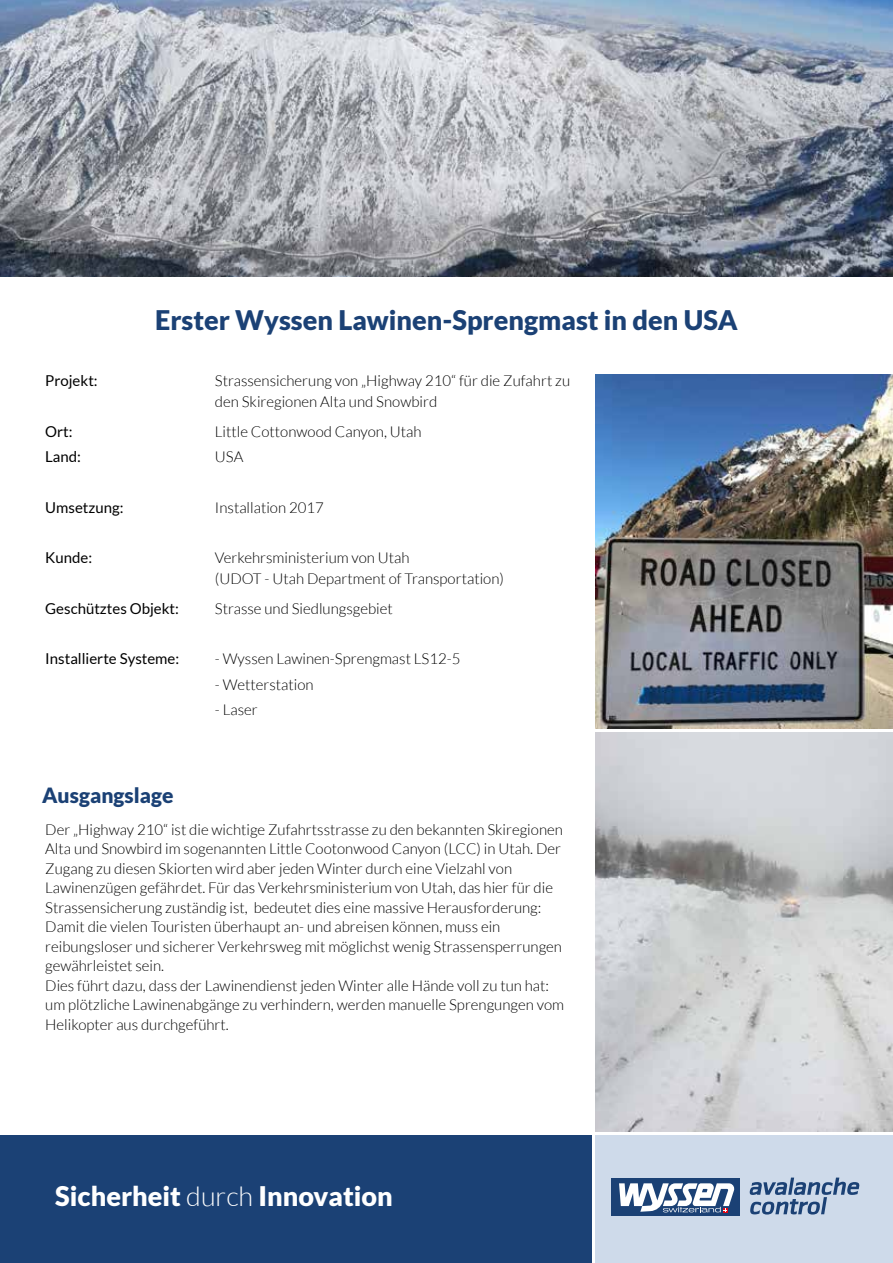
<style>
.page{position:relative;width:893px;height:1263px;background:#fff}
.page>*{position:absolute;margin:0;border:0;box-sizing:border-box;transform-origin:0 0}
.t1{font:900 27px "Lato";color:#1b4175}
.t2{font:900 27px "Lato";color:#fff}
.t3{font:900 21px "Lato";color:#1b4175}
.t4{font:300 15px/19.5px "Lato";color:#000}
.t5{font:15px/25.2px "Lato";color:#000}
.s1{font-weight:300}
</style>
<div class="page">
<div style="left:0;top:1135px;width:591px;height:128px;background:#1b4175"></div>
<div style="left:595px;top:1135px;width:298px;height:128px;background:#cedaea"></div>
<div style="left:612px;top:1178px;width:128px;height:37px;background:#1b4175"></div>
<svg style="left:750px;top:1177px;width:109px;height:37px"></svg>
<svg style="left:619px;top:1183px;width:116px;height:29px"></svg>
<img style="left:595px;top:374px;width:298px;height:354px">
<img style="left:0;top:0;width:893px;height:276px">
<img style="left:595px;top:733px;width:298px;height:398px">
<h1 class="t1" style="left:155px;top:304px;width:584px">Erster Wyssen Lawinen-Sprengmast in den USA</h1>
<p class="t5" style="left:45px;top:368px;width:54px">Projekt:</p>
<p class="t5" style="left:45px;top:419px;width:37px">Ort:<br>Land:</p>
<p class="t5" style="left:45px;top:495px;width:80px">Umsetzung:</p>
<p class="t5" style="left:45px;top:545px;width:48px">Kunde:</p>
<p class="t5" style="left:45px;top:596px;width:135px">Geschütztes Objekt:</p>
<p class="t5" style="left:45px;top:646px;width:135px">Installierte Systeme:</p>
<p class="t4" style="left:215px;top:371px;width:357px;line-height:21px">Strassensicherung von „Highway 210“ für die Zufahrt zu den Skiregionen Alta und Snowbird</p>
<p class="t4" style="left:215px;top:419px;width:208px;line-height:25.2px">Little Cottonwood Canyon, Utah<br>USA</p>
<p class="t4" style="left:215px;top:498px;width:110px">Installation 2017</p>
<p class="t4" style="left:215px;top:547px;width:291px;line-height:21px">Verkehrsministerium von Utah<br>(UDOT - Utah Department of Transportation)</p>
<p class="t4" style="left:215px;top:599px;width:179px">Strasse und Siedlungsgebiet</p>
<p class="t4" style="left:215px;top:649px;width:247px">- Wyssen Lawinen-Sprengmast LS12-5</p>
<p class="t4" style="left:215px;top:674px;width:100px">- Wetterstation</p>
<p class="t4" style="left:215px;top:700px;width:44px">- Laser</p>
<h2 class="t3" style="left:42px;top:783px;width:133px">Ausgangslage</h2>
<p class="t4" style="left:45px;top:820px;width:520px">Der „Highway 210“ ist die wichtige Zufahrtsstrasse zu den bekannten Skiregionen Alta und Snowbird im sogenannten Little Cootonwood Canyon (LCC) in Utah. Der Zugang zu diesen Skiorten wird aber jeden Winter durch eine Vielzahl von Lawinenzügen gefährdet. Für das Verkehrsministerium von Utah, das hier für die Strassensicherung zuständig ist, bedeutet dies eine massive Herausforderung:<br>Damit die vielen Touristen überhaupt an- und abreisen können, muss ein reibungsloser und sicherer Verkehrsweg mit möglichst wenig Strassensperrungen gewährleistet sein.<br>Dies führt dazu, dass der Lawinendienst jeden Winter alle Hände voll zu tun hat: um plötzliche Lawinenabgänge zu verhindern, werden manuelle Sprengungen vom Helikopter aus durchgeführt.</p>
<h1 class="t2" style="left:55px;top:1180px;width:339px">Sicherheit <span class="s1">durch</span> Innovation</h1>
</div>
